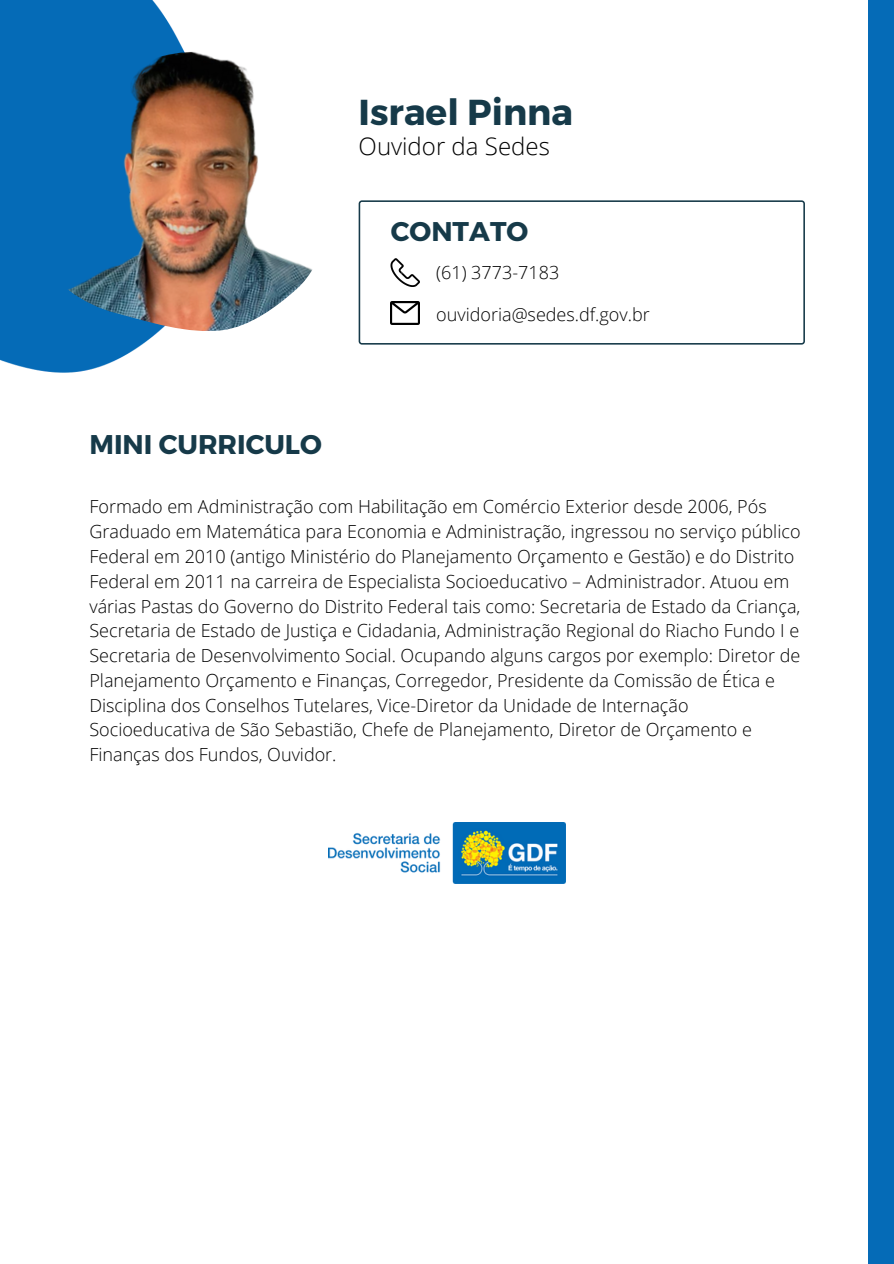
<style>
.page{position:relative;width:894px;height:1264px;background:#fff}
.page>*{position:absolute;margin:0;border:0;box-sizing:border-box;transform-origin:0 0}
.t1{font:700 36px "Montserrat";color:#163a49}
.t2{font:700 27px "Montserrat";color:#163a49}
.t3{font:300 24px "Open Sans";color:#000}
.t4{font:300 18px/24.8px "Open Sans";color:#000}
</style>
<div class="page">
<div style="left:868px;top:0;width:25px;height:1263px;background:#056bb7"></div>
<img style="left:0;top:0;width:184px;height:373px">
<img style="left:28px;top:51px;width:285px;height:283px">
<svg style="left:358px;top:200px;width:446px;height:144px"></svg>
<img style="left:391px;top:258px;width:28px;height:29px">
<img style="left:391px;top:302px;width:28px;height:22px">
<img style="left:329px;top:822px;width:236px;height:61px">
<h1 class="t1" style="left:358px;top:89px;width:216px">Israel Pinna</h1>
<h3 class="t3" style="left:358px;top:129px;width:193px">Ouvidor da Sedes</h3>
<h2 class="t2" style="left:391px;top:214px;width:139px">CONTATO</h2>
<h2 class="t2" style="left:89px;top:427px;width:234px">MINI CURRICULO</h2>
<p class="t4" style="left:436px;top:260px;width:124px">(61) 3773-7183</p>
<p class="t4" style="left:436px;top:301px;width:215px">ouvidoria@sedes.df.gov.br</p>
<p class="t4" style="left:89px;top:494px;width:712px">Formado em Administração com Habilitação em Comércio Exterior desde 2006, Pós Graduado em Matemática para Economia e Administração, ingressou no serviço público Federal em 2010 (antigo Ministério do Planejamento Orçamento e Gestão) e do Distrito Federal em 2011 na carreira de Especialista Socioeducativo – Administrador. Atuou em várias Pastas do Governo do Distrito Federal tais como: Secretaria de Estado da Criança, Secretaria de Estado de Justiça e Cidadania, Administração Regional do Riacho Fundo I e Secretaria de Desenvolvimento Social. Ocupando alguns cargos por exemplo: Diretor de Planejamento Orçamento e Finanças, Corregedor, Presidente da Comissão de Ética e Disciplina dos Conselhos Tutelares, Vice-Diretor da Unidade de Internação Socioeducativa de São Sebastião, Chefe de Planejamento, Diretor de Orçamento e Finanças dos Fundos, Ouvidor.</p>
</div>
